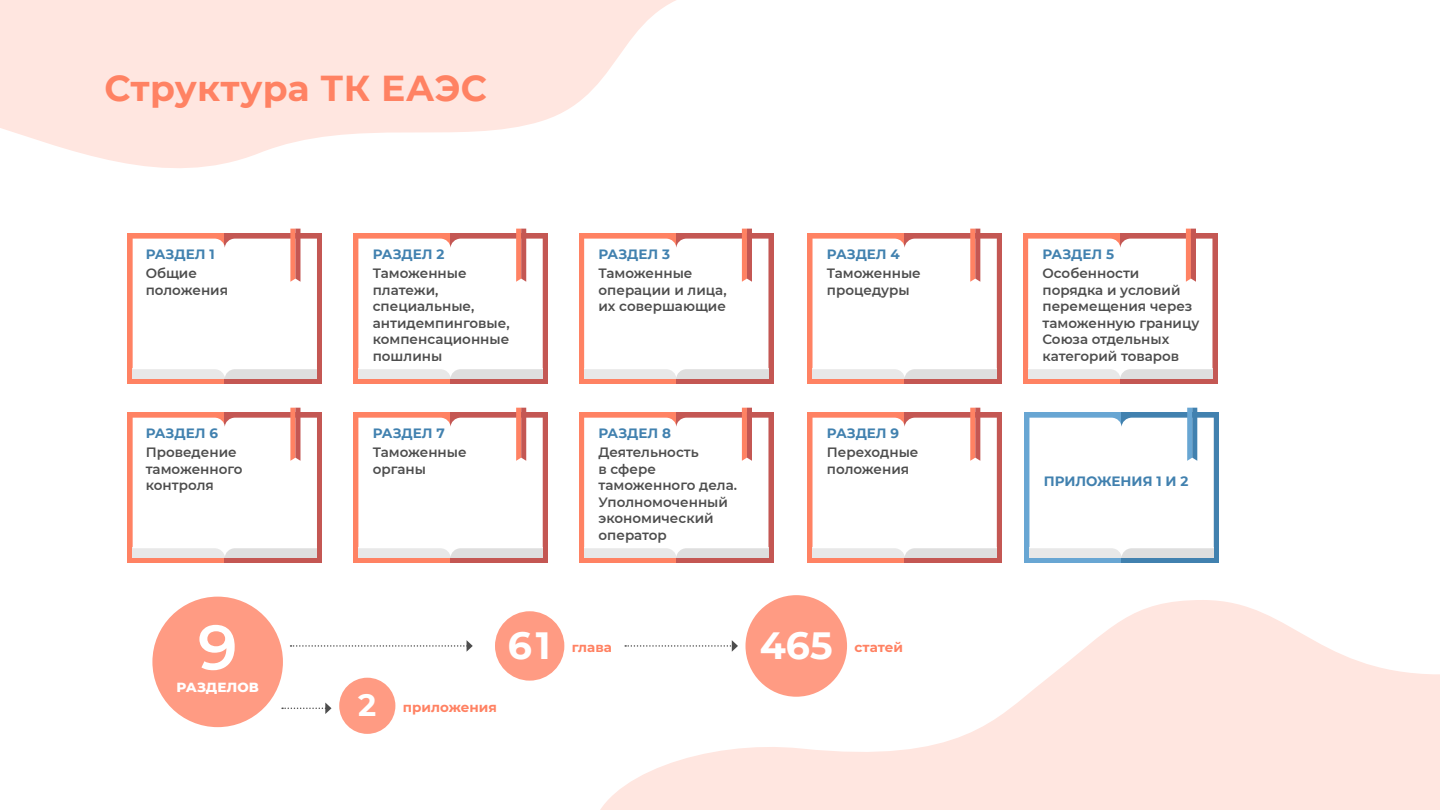
<style>
.page{position:relative;width:1440px;height:810px;background:#fff}
.page>*{position:absolute;margin:0;border:0;box-sizing:border-box;transform-origin:0 0}
.t1{font:600 63.07px "Montserrat";color:#fff}
.t2{font:700 37.95px "Montserrat";color:#fff}
.t3{font:700 36px "Montserrat";letter-spacing:.01em;color:#ff8263}
.t4{font:700 30.75px "Montserrat";color:#fff}
.Text{font:600 13.5px/16.5px "Montserrat";color:#4d4d4d}
.Text-2{font:700 13.5px "Montserrat";color:#4181af}
.t5{font:700 13.5px "Montserrat";color:#ff8263}
.t6{font:800 13.5px "Montserrat";color:#fff}
</style>
<div class="page">
<div style="left:128px;top:233px;width:97px;height:151px;background:#ff8263"></div>
<div style="left:225px;top:233px;width:97px;height:151px;background:#c45753"></div>
<svg style="left:133px;top:229px;width:184px;height:150px;background:#fbf5f4"></svg>
<div style="left:128px;top:412px;width:97px;height:151px;background:#ff8263"></div>
<div style="left:225px;top:412px;width:97px;height:151px;background:#c45753"></div>
<svg style="left:133px;top:408px;width:184px;height:150px;background:#fbf5f4"></svg>
<div style="left:353px;top:233px;width:98px;height:151px;background:#ff8263"></div>
<div style="left:451px;top:233px;width:97px;height:151px;background:#c45753"></div>
<svg style="left:358px;top:229px;width:185px;height:150px;background:#fbf4f3"></svg>
<div style="left:353px;top:412px;width:98px;height:151px;background:#ff8263"></div>
<div style="left:451px;top:412px;width:97px;height:151px;background:#c45753"></div>
<svg style="left:358px;top:408px;width:185px;height:150px;background:#fbf4f3"></svg>
<div style="left:579px;top:233px;width:97px;height:151px;background:#ff8263"></div>
<div style="left:676px;top:233px;width:98px;height:151px;background:#c45753"></div>
<svg style="left:584px;top:229px;width:184px;height:150px;background:#fbf5f3"></svg>
<div style="left:579px;top:412px;width:97px;height:151px;background:#ff8263"></div>
<div style="left:676px;top:412px;width:98px;height:151px;background:#c45753"></div>
<svg style="left:584px;top:408px;width:184px;height:150px;background:#fbf4f3"></svg>
<div style="left:807px;top:233px;width:98px;height:151px;background:#ff8263"></div>
<div style="left:905px;top:233px;width:97px;height:151px;background:#c45753"></div>
<svg style="left:813px;top:229px;width:184px;height:150px;background:#fbf5f4"></svg>
<div style="left:807px;top:412px;width:98px;height:151px;background:#ff8263"></div>
<div style="left:905px;top:412px;width:97px;height:151px;background:#c45753"></div>
<svg style="left:813px;top:408px;width:184px;height:150px;background:#fbf5f4"></svg>
<div style="left:1024px;top:412px;width:98px;height:151px;background:#68a6d3"></div>
<div style="left:1122px;top:412px;width:97px;height:151px;background:#4181af"></div>
<svg style="left:1029px;top:408px;width:185px;height:150px;background:#f3f6f9"></svg>
<div style="left:1023px;top:233px;width:97px;height:151px;background:#ff8263"></div>
<div style="left:1120px;top:233px;width:98px;height:151px;background:#c45753"></div>
<svg style="left:1028px;top:229px;width:184px;height:150px;background:#fbf5f3"></svg>
<svg style="left:600px;top:600px;width:840px;height:210px;fill:#ffe6e0"></svg>
<svg style="left:0;top:0;width:676px;height:168px;fill:#ffe6e0"></svg>
<div style="left:339px;top:678px;width:56px;height:56px;background:#ff9b83;border-radius:50%"></div>
<div style="left:495px;top:611px;width:69px;height:70px;background:#ff9b83;border-radius:50%"></div>
<div style="left:745px;top:595px;width:102px;height:102px;background:#ff9b83;border-radius:50%"></div>
<div style="left:152px;top:597px;width:131px;height:130px;background:#ff9b83;border-radius:50%"></div>
<svg style="left:282px;top:703px;width:50px;height:11px"></svg>
<svg style="left:291px;top:640px;width:182px;height:12px"></svg>
<svg style="left:625px;top:640px;width:113px;height:12px"></svg>
<h2 class="t3" style="left:104px;top:63px;width:384px">Структура ТК ЕАЭС</h2>
<p class="Text-2" style="left:146px;top:244px;width:71px">РАЗДЕЛ 1</p>
<p class="Text" style="left:146px;top:265px;width:84px">Общие положения</p>
<p class="Text-2" style="left:373px;top:244px;width:73px">РАЗДЕЛ 2</p>
<p class="Text" style="left:373px;top:265px;width:139px">Таможенные платежи, специальные, антидемпинговые, компенсационные пошлины</p>
<p class="Text-2" style="left:598px;top:244px;width:73px">РАЗДЕЛ 3</p>
<p class="Text" style="left:598px;top:265px;width:130px">Таможенные операции и лица, их совершающие</p>
<p class="Text-2" style="left:146px;top:423px;width:74px">РАЗДЕЛ 6</p>
<p class="Text" style="left:146px;top:444px;width:99px">Проведение таможенного контроля</p>
<p class="Text-2" style="left:373px;top:423px;width:74px">РАЗДЕЛ 7</p>
<p class="Text" style="left:373px;top:444px;width:96px">Таможенные органы</p>
<p class="Text-2" style="left:598px;top:423px;width:74px">РАЗДЕЛ 8</p>
<p class="Text" style="left:598px;top:444px;width:140px">Деятельность<br>в сфере таможенного дела.<br>Уполномоченный экономический оператор</p>
<p class="Text-2" style="left:827px;top:244px;width:75px">РАЗДЕЛ 4</p>
<p class="Text" style="left:827px;top:265px;width:96px">Таможенные процедуры</p>
<p class="Text-2" style="left:827px;top:423px;width:74px">РАЗДЕЛ 9</p>
<p class="Text" style="left:827px;top:444px;width:93px">Переходные положения</p>
<p class="t1" style="left:198px;top:603px;width:41px">9</p>
<p class="t6" style="left:177px;top:677px;width:84px">РАЗДЕЛОВ</p>
<p class="t4" style="left:358px;top:683px;width:20px">2</p>
<p class="t2" style="left:508px;top:618px;width:44px">61</p>
<p class="t2" style="left:760px;top:618px;width:74px">465</p>
<p class="t5" style="left:572px;top:638px;width:42px">глава</p>
<p class="t5" style="left:855px;top:638px;width:50px">статей</p>
<p class="t5" style="left:403px;top:698px;width:96px">приложения</p>
<p class="Text-2" style="left:1042px;top:244px;width:73px">РАЗДЕЛ 5</p>
<p class="Text" style="left:1042px;top:265px;width:159px">Особенности порядка и условий перемещения через таможенную границу<br>Союза отдельных категорий товаров</p>
<p class="Text-2" style="left:1044px;top:471px;width:146px">ПРИЛОЖЕНИЯ 1 И 2</p>
</div>
